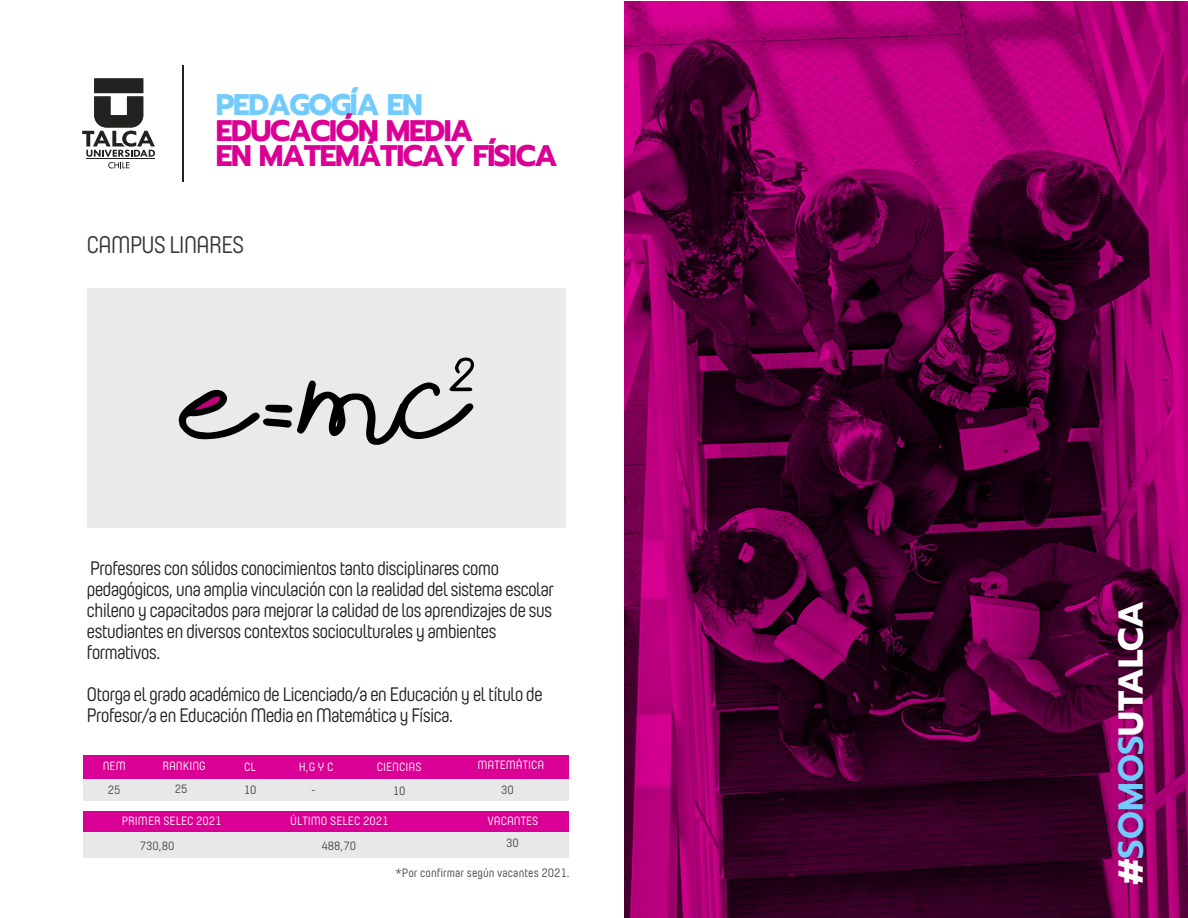
<style>
.page{position:relative;width:1188px;height:918px;background:#fff}
.page>*{position:absolute;margin:0;border:0;box-sizing:border-box;transform-origin:0 0}
.t1{font:700 34.5px "Prompt";letter-spacing:-.025em;color:#fff}
.t2{font:700 29.55px/25.5px "Prompt";letter-spacing:-.05em;color:#db0095}
.t3{font:700 29.55px "Prompt";letter-spacing:-.05em;color:#72cbfd}
.t4{font:24px "Yummo";letter-spacing:-.05em;color:#363636}
.t5{font:19.5px/21px "Yummo";letter-spacing:-.05em;color:#222221}
.t6{font:12.15px "Yummo";color:#3e3e3d}
.t7{font:12px "Yummo";color:#fff}
.t8{font:12px "Yummo";color:#3e3e3d}
.s1{font-weight:600;color:#72cbfd}
</style>
<div class="page">
<div style="left:87px;top:288px;width:478px;height:239px;background:#ebeaea"></div>
<hr style="left:183px;top:65px;width:1px;height:117px;background:#222221">
<svg style="left:82px;top:78px;width:73px;height:91px"></svg>
<hr style="left:86px;top:158px;width:69px;height:1px;background:#222221">
<div style="left:83px;top:756px;width:486px;height:23px;background:#db0095"></div>
<div style="left:84px;top:779px;width:485px;height:22px;background:#e8e8e8"></div>
<div style="left:83px;top:811px;width:486px;height:21px;background:#db0095"></div>
<div style="left:83px;top:832px;width:486px;height:26px;background:#e8e8e8"></div>
<svg style="left:179px;top:358px;width:295px;height:87px"></svg>
<img style="left:624px;top:2px;width:564px;height:916px">
<h2 class="t3" style="left:216px;top:83px;width:209px">PEDAGOGÍA EN</h2>
<h2 class="t2" style="left:216px;top:118px;width:343px">EDUCACIÓN MEDIA<br>EN MATEMÁTICAY FÍSICA</h2>
<p class="t4" style="left:87px;top:228px;width:159px">CAMPUS LINARES</p>
<p class="t5" style="left:87px;top:557px;width:469px">Profesores con sólidos conocimientos tanto disciplinares como pedagógicos, una amplia vinculación con la realidad del sistema escolar chileno y capacitados para mejorar la calidad de los aprendizajes de sus estudiantes en diversos contextos socioculturales y ambientes formativos.</p>
<p class="t5" style="left:87px;top:683px;width:458px">Otorga el grado académico de Licenciado/a en Educación y el título de<br>Profesor/a en Educación Media en Matemática y Física.</p>
<p class="t7" style="left:103px;top:758px;width:25px">NEM</p>
<p class="t7" style="left:162px;top:758px;width:45px">RANKING</p>
<p class="t7" style="left:244px;top:758px;width:13px">CL</p>
<p class="t7" style="left:299px;top:758px;width:36px">H,G Y C</p>
<p class="t7" style="left:377px;top:758px;width:46px">CIENCIAS</p>
<p class="t7" style="left:477px;top:757px;width:68px">MATEMÁTICA</p>
<p class="t8" style="left:108px;top:781px;width:14px">25</p>
<p class="t8" style="left:175px;top:781px;width:14px">25</p>
<p class="t8" style="left:244px;top:782px;width:14px">10</p>
<p class="t8" style="left:312px;top:782px;width:5px">-</p>
<p class="t8" style="left:393px;top:782px;width:14px">10</p>
<p class="t8" style="left:501px;top:782px;width:14px">30</p>
<p class="t7" style="left:122px;top:813px;width:101px">PRIMER SELEC 2021</p>
<p class="t7" style="left:290px;top:813px;width:100px">ÚLTIMO SELEC 2021</p>
<p class="t7" style="left:487px;top:813px;width:53px">VACANTES</p>
<p class="t8" style="left:140px;top:838px;width:36px">730,80</p>
<p class="t8" style="left:322px;top:838px;width:36px">488,70</p>
<p class="t8" style="left:506px;top:835px;width:14px">30</p>
<p class="t6" style="left:396px;top:865px;width:176px">*Por confirmar según vacantes 2021.</p>
<h1 class="t1" style="left:1105px;top:885px;width:286px;rotate:-90deg">#<span class="s1">SOMOS</span>UTALCA</h1>
</div>
